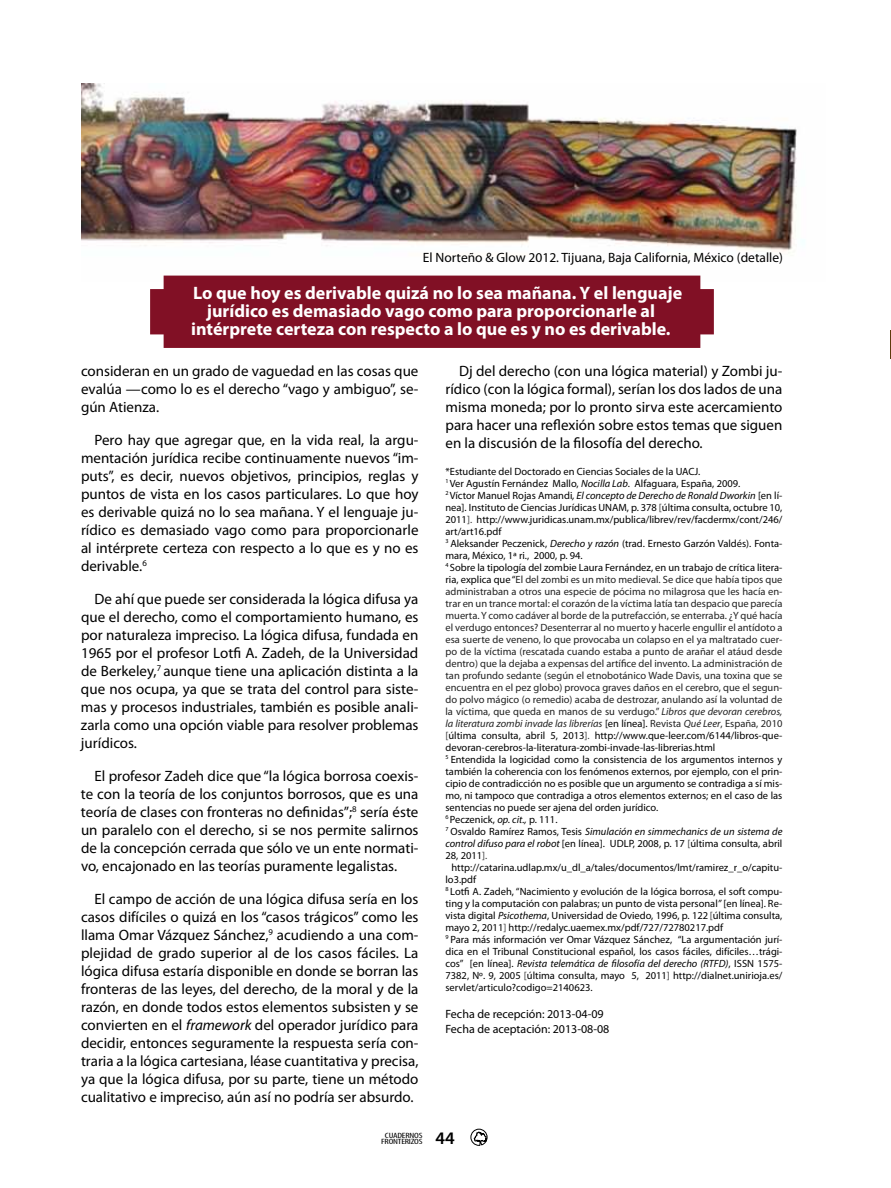
<style>
.page{position:relative;width:891px;height:1188px;background:#fff}
.page>*{position:absolute;margin:0;border:0;box-sizing:border-box;transform-origin:0 0}
.t1{font:700 18px "Myriad Pro";color:#fff}
.t2{font:600 17.7px "Myriad Pro";color:#000}
.t3{font:15px/18px "Myriad Pro";color:#000;text-align:justify}
.t4{font:13.5px "Myriad Pro";color:#000}
.t5{font:12px/15px "Myriad Pro";color:#000}
.t6{font:10.5px "Myriad Pro";color:#000}
.t7{font:10.5px "Myriad Pro";color:#222}
.t8{font:italic 10.5px "Myriad Pro";color:#000}
.t9{font:italic 10.5px "Myriad Pro";color:#222}
.t10{font:condensed 7.65px/6px "Myriad Pro";letter-spacing:-.02em;color:#000;text-align:center;scale:1.37 1}
.s1{font-style:italic}
.s2{font-style:normal}
.s3{color:#3d3d3d}
.s4{color:#000}
.s5{font-style:normal;color:#000}
</style>
<div class="page">
<img style="left:81px;top:83px;width:723px;height:193px">
<div style="left:150px;top:276px;width:564px;height:72px;background:#811025"></div>
<svg style="left:471px;top:1129px;width:16px;height:17px"></svg>
<p class="t4" style="left:423px;top:249px;width:362px">El Norteño &amp; Glow 2012. Tijuana, Baja California, México (detalle)</p>
<p class="t1" style="left:193px;top:281px;width:491px">Lo que hoy es derivable quizá no lo sea mañana. Y el lenguaje</p>
<p class="t1" style="left:207px;top:299px;width:450px">jurídico es demasiado vago como para proporcionarle al</p>
<p class="t1" style="left:191px;top:317px;width:481px">intérprete certeza con respecto a lo que es y no es derivable.</p>
<p class="t3" style="left:81px;top:362px;width:339px">consideran en un grado de vaguedad en las cosas que evalúa —como lo es el derecho “vago y ambiguo”, se&shy;gún Atienza.</p>
<p class="t3" style="left:81px;top:431px;width:339px;text-indent:14px">Pero hay que agregar que, en la vida real, la argu&shy;mentación jurídica recibe continuamente nuevos “im&shy;puts”, es decir, nuevos objetivos, principios, reglas y puntos de vista en los casos particulares. Lo que hoy es derivable quizá no lo sea mañana. Y el lenguaje ju&shy;rídico es demasiado vago como para proporcionarle al intérprete certeza con respecto a lo que es y no es derivable.<sup>6</sup></p>
<p class="t3" style="left:81px;top:590px;width:339px;text-indent:14px">De ahí que puede ser considerada la lógica difusa ya que el derecho, como el comportamiento humano, es por naturaleza impreciso. La lógica difusa, fundada en 1965 por el profesor Lotfi A. Zadeh, de la Universidad de Berkeley,<sup>7</sup> aunque tiene una aplicación distinta a la que nos ocupa, ya que se trata del control para siste&shy;mas y procesos industriales, también es posible anali&shy;zarla como una opción viable para resolver problemas jurídicos.</p>
<p class="t3" style="left:81px;top:767px;width:339px;text-indent:14px">El profesor Zadeh dice que “la lógica borrosa coexis&shy;te con la teoría de los conjuntos borrosos, que es una teoría de clases con fronteras no definidas”;<sup>8</sup> sería éste un paralelo con el derecho, si se nos permite salirnos de la concepción cerrada que sólo ve un ente normati&shy;vo, encajonado en las teorías puramente legalistas.</p>
<p class="t3" style="left:81px;top:890px;width:339px;text-indent:14px">El campo de acción de una lógica difusa sería en los casos difíciles o quizá en los “casos trágicos” como les llama Omar Vázquez Sánchez,<sup>9</sup> acudiendo a una com&shy;plejidad de grado superior al de los casos fáciles. La lógica difusa estaría disponible en donde se borran las fronteras de las leyes, del derecho, de la moral y de la razón, en donde todos estos elementos subsisten y se convierten en el <span class="s1">framework</span> del operador jurídico para decidir, entonces seguramente la respuesta sería con&shy;traria a la lógica cartesiana, léase cuantitativa y precisa, ya que la lógica difusa, por su parte, tiene un método cualitativo e impreciso, aún así no podría ser absurdo.</p>
<p class="t3" style="left:446px;top:361px;width:338px;text-indent:13px">Dj del derecho (con una lógica material) y Zombi ju&shy;rídico (con la lógica formal), serían los dos lados de una misma moneda; por lo pronto sirva este acercamiento para hacer una reflexión sobre estos temas que siguen en la discusión de la filosofía del derecho.</p>
<p class="t6" style="left:446px;top:465px;width:256px">*Estudiante del Doctorado en Ciencias Sociales de la UACJ.</p>
<p class="t6" style="left:446px;top:477px;width:296px"><sup>1</sup> Ver Agustín Fernández Mallo, <span class="s1">Nocilla Lab</span>. Alfaguara, España, 2009.</p>
<p class="t8" style="left:446px;top:489px;width:338px"><sup>2</sup> <span class="s2">Víctor Manuel Rojas Amandi</span>, El concepto de Derecho de Ronald Dworkin <span class="s2">[en lí-</span></p>
<p class="t6" style="left:445px;top:501px;width:338px">nea]. Instituto de Ciencias Jurídicas UNAM, p. 378 <span class="s3">[</span>última consulta, octubre 10,</p>
<p class="t6" style="left:445px;top:513px;width:338px">2011<span class="s3">].</span> http://www.juridicas.unam.mx/publica/librev/rev/facdermx/cont/246/</p>
<p class="t6" style="left:445px;top:525px;width:57px">art/art16.pdf</p>
<p class="t6" style="left:446px;top:537px;width:338px"><sup>3</sup> Aleksander Peczenick, <span class="s1">Derecho y razón</span> (trad. Ernesto Garzón Valdés). Fonta-</p>
<p class="t6" style="left:446px;top:549px;width:139px">mara, México, 1ª ri., 2000, p. 94.</p>
<p class="t6" style="left:446px;top:561px;width:338px"><sup>4</sup> Sobre la tipología del zombie Laura Fernández, en un trabajo de crítica litera-</p>
<p class="t7" style="left:446px;top:573px;width:338px"><span class="s4">ria, explica que “</span>El del zombi es un mito medieval. Se dice que había tipos que</p>
<p class="t7" style="left:446px;top:585px;width:338px">administraban a otros una especie de pócima no milagrosa que les hacía en-</p>
<p class="t7" style="left:446px;top:597px;width:338px">trar en un trance mortal: el corazón de la víctima latía tan despacio que parecía</p>
<p class="t7" style="left:446px;top:609px;width:338px">muerta. Y como cadáver al borde de la putrefacción, se enterraba. ¿Y qué hacía</p>
<p class="t7" style="left:446px;top:621px;width:338px">el verdugo entonces? Desenterrar al no muerto y hacerle engullir el antídoto a</p>
<p class="t7" style="left:446px;top:633px;width:338px">esa suerte de veneno, lo que provocaba un colapso en el ya maltratado cuer-</p>
<p class="t7" style="left:446px;top:645px;width:338px">po de la víctima (rescatada cuando estaba a punto de arañar el atáud desde</p>
<p class="t7" style="left:446px;top:657px;width:338px">dentro) que la dejaba a expensas del artífice del invento. La administración de</p>
<p class="t7" style="left:446px;top:669px;width:338px">tan profundo sedante (según el etnobotánico Wade Davis, una toxina que se</p>
<p class="t7" style="left:446px;top:681px;width:338px">encuentra en el pez globo) provoca graves daños en el cerebro, que el segun-</p>
<p class="t7" style="left:446px;top:693px;width:338px">do polvo mágico (o remedio) acaba de destrozar, anulando así la voluntad de</p>
<p class="t7" style="left:446px;top:705px;width:338px">la víctima, que queda en manos de su verdugo.” <span class="s1">Libros que devoran cerebros,</span></p>
<p class="t9" style="left:446px;top:717px;width:338px">la literatura zombi invade las librerías <span class="s5">[en línea].</span> <span class="s2">Revista</span> Qué Leer<span class="s2">, España, 2010</span></p>
<p class="t6" style="left:446px;top:729px;width:338px"><span class="s3">[</span>última consulta, abril 5, 2013<span class="s3">].</span> http://www.que-leer.com/6144/libros-que-</p>
<p class="t6" style="left:446px;top:741px;width:271px">devoran-cerebros-la-literatura-zombi-invade-las-librerias.html</p>
<p class="t6" style="left:446px;top:753px;width:338px"><sup>5</sup> Entendida la logicidad como la consistencia de los argumentos internos y</p>
<p class="t6" style="left:446px;top:765px;width:338px">también la coherencia con los fenómenos externos, por ejemplo, con el prin-</p>
<p class="t6" style="left:446px;top:777px;width:338px">cipio de contradicción no es posible que un argumento se contradiga a sí mis-</p>
<p class="t6" style="left:446px;top:789px;width:338px">mo, ni tampoco que contradiga a otros elementos externos; en el caso de las</p>
<p class="t6" style="left:446px;top:801px;width:214px">sentencias no puede ser ajena del orden jurídico.</p>
<p class="t6" style="left:446px;top:813px;width:114px"><sup>6</sup> Peczenick, <span class="s1">op. cit.,</span> p. 111.</p>
<p class="t8" style="left:446px;top:825px;width:338px"><sup>7</sup> <span class="s2">Osvaldo Ramírez Ramos, Tesis</span> Simulación en simmechanics de un sistema de</p>
<p class="t6" style="left:445px;top:837px;width:338px"><span class="s1">control difuso para el robot</span> [en línea]. UDLP, 2008, p. 17 <span class="s3">[</span>última consulta, abril</p>
<p class="t6" style="left:445px;top:849px;width:43px">28, 2011<span class="s3">].</span></p>
<p class="t6" style="left:451px;top:861px;width:332px">http://catarina.udlap.mx/u_dl_a/tales/documentos/lmt/ramirez_r_o/capitu-</p>
<p class="t6" style="left:445px;top:873px;width:32px">lo3.pdf</p>
<p class="t6" style="left:446px;top:885px;width:338px"><sup>8</sup> Lotfi A. Zadeh, “Nacimiento y evolución de la lógica borrosa, el soft compu-</p>
<p class="t6" style="left:446px;top:897px;width:338px">ting y la computación con palabras; un punto de vista personal<span class="s1">”</span> [en línea]. Re-</p>
<p class="t6" style="left:446px;top:909px;width:338px">vista digital <span class="s1">Psicothema</span>, Universidad de Oviedo, 1996, p. 122 <span class="s3">[</span>última consulta,</p>
<p class="t6" style="left:446px;top:921px;width:279px">mayo 2, 2011<span class="s3">]</span> http://redalyc.uaemex.mx/pdf/727/72780217.pdf</p>
<p class="t6" style="left:446px;top:933px;width:338px"><sup>9</sup> Para más información ver Omar Vázquez Sánchez, “La argumentación jurí-</p>
<p class="t6" style="left:446px;top:945px;width:338px">dica en el Tribunal Constitucional español, los casos fáciles, difíciles…trági-</p>
<p class="t8" style="left:446px;top:957px;width:338px"><span class="s2">cos” [en línea].</span> Revista telemática de filosofía del derecho (RTFD)<span class="s2">, ISSN 1575-</span></p>
<p class="t6" style="left:446px;top:969px;width:338px">7382, Nº. 9, 2005 <span class="s3">[</span>última consulta, mayo 5, 2011<span class="s3">]</span> http://dialnet.unirioja.es/</p>
<p class="t6" style="left:446px;top:981px;width:149px">servlet/articulo?codigo=2140623.</p>
<p class="t5" style="left:446px;top:1006px;width:165px">Fecha de recepción: 2013-04-09<br>Fecha de aceptación: 2013-08-08</p>
<p class="t10" style="left:381px;top:1132px;width:32px">CUADERNOS<br>FRONTERIZOS</p>
<p class="t2" style="left:435px;top:1127px;width:21px">44</p>
</div>
